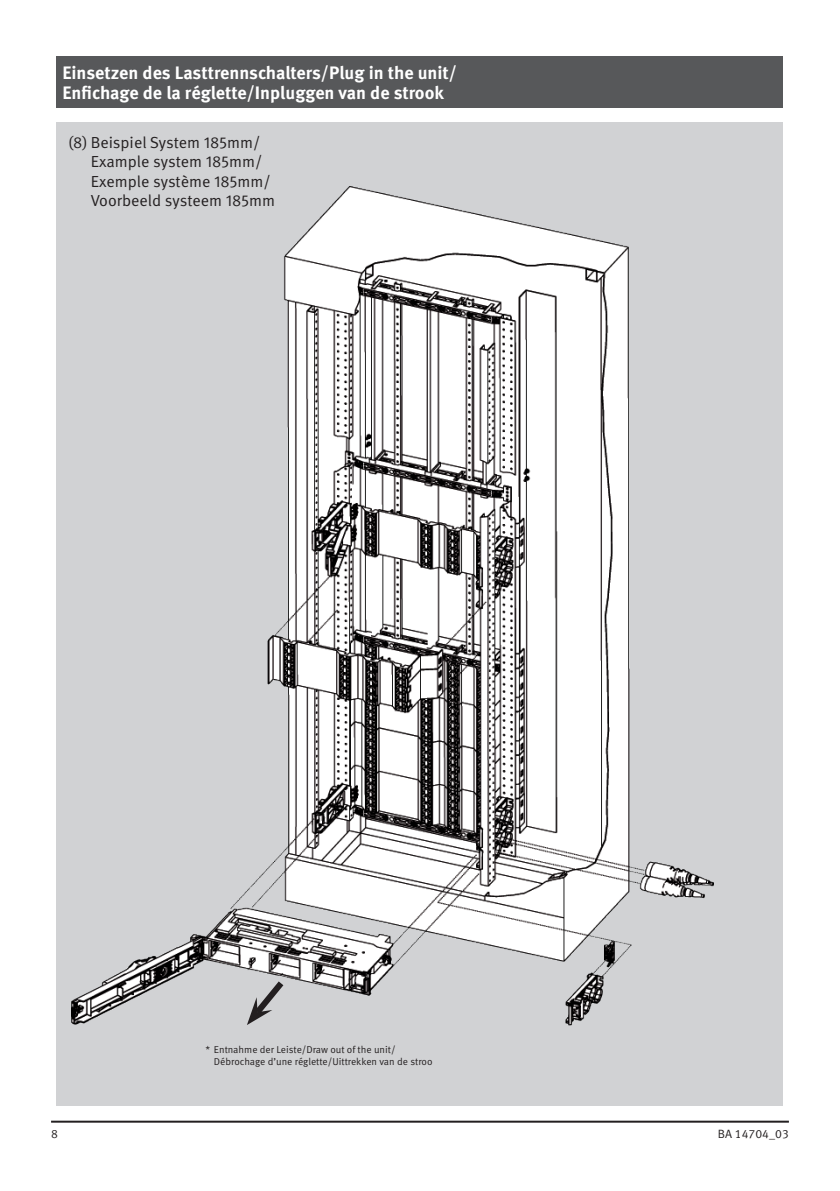
<style>
.page{position:relative;width:840px;height:1191px;background:#fff}
.page>*{position:absolute;margin:0;border:0;box-sizing:border-box;transform-origin:0 0}
.t1{font:700 18px/20px "Meta Pro";color:#fff}
.t2{font:16px/19.2px "Meta Pro";color:#231f20}
.t3{font:12px "Meta Pro";color:#231f20}
.t4{font:10px/12px "Meta Pro";color:#231f20}
</style>
<div class="page">
<hr style="left:51px;top:1120px;width:737px;height:2px;background:#231f20">
<div style="left:57px;top:122px;width:725px;height:984px;background:#d1d2d4"></div>
<img style="left:71px;top:187px;width:642px;height:839px">
<div style="left:57px;top:57px;width:725px;height:51px;background:#57585a"></div>
<svg style="left:247px;top:975px;width:42px;height:50px"></svg>
<p class="t1" style="left:62px;top:63px;width:396px">Einsetzen des Lasttrennschalters/Plug in the unit/<br>Enfichage de la réglette/Inpluggen van de strook</p>
<p class="t2" style="left:91px;top:133px;width:186px;text-indent:-23px">(8) Beispiel System 185mm/<br>Example system 185mm/<br>Exemple système 185mm/<br>Voorbeeld systeem 185mm</p>
<p class="t4" style="left:214px;top:1043px;width:220px;text-indent:-9px">* Entnahme der Leiste/Draw out of the unit/<br>Débrochage d’une réglette/Uittrekken van de stroo</p>
<p class="t3" style="left:51px;top:1126px;width:8px">8</p>
<p class="t3" style="left:717px;top:1126px;width:73px">BA 14704_03</p>
</div>
